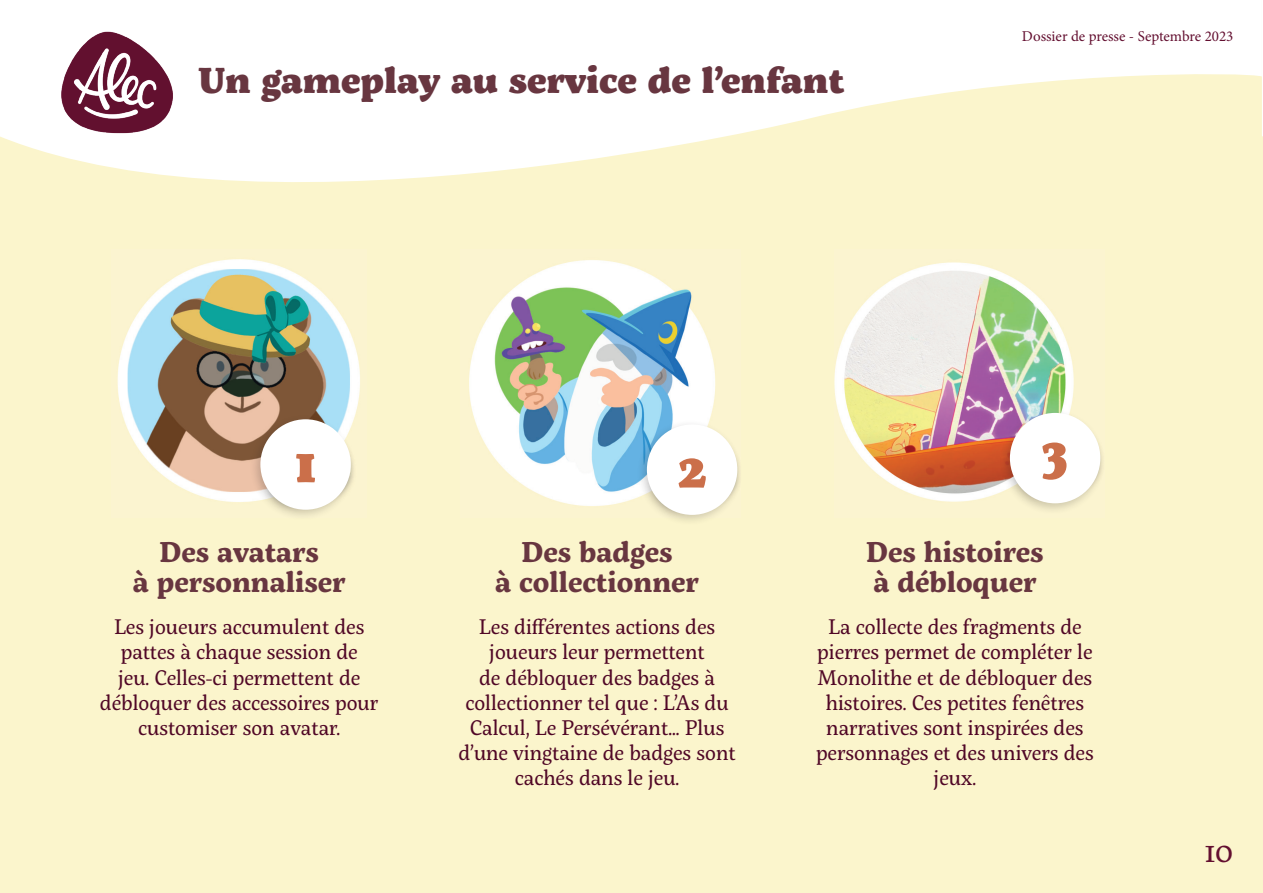
<style>
.page{position:relative;width:1263px;height:893px;background:#fbf5cc}
.page>*{position:absolute;margin:0;border:0;box-sizing:border-box;transform-origin:0 0}
.t1{font:900 52.5px "Servus Slab";color:#cb6f4a}
.t2{font:900 36px "Servus Slab";color:#683640}
.t3{font:31.5px "Servus Slab";color:#630f30}
.t4{font:700 28.5px/30px "Servus Slab";color:#683640;text-align:center}
.t5{font:21px/25.2px "Servus Slab";color:#500726;text-align:center}
.t6{font:15px "Minion Pro";color:#630f30}
</style>
<div class="page">
<svg style="left:0;top:0;width:1262px;height:182px;fill:#fff"></svg>
<svg style="left:1262px;top:0;width:1px;height:137px"></svg>
<img style="left:34px;top:0;width:166px;height:148px">
<img style="left:117px;top:259px;width:243px;height:243px">
<img style="left:469px;top:260px;width:247px;height:246px">
<img style="left:834px;top:262px;width:240px;height:240px">
<div style="left:250px;top:414px;width:106px;height:107px;background:#231f20;opacity:.2"></div>
<div style="left:260px;top:419px;width:91px;height:91px;background:#fff;border-radius:50%"></div>
<div style="left:636px;top:420px;width:107px;height:106px;background:#231f20;opacity:.2"></div>
<div style="left:647px;top:424px;width:90px;height:91px;background:#fff;border-radius:50%"></div>
<div style="left:999px;top:408px;width:107px;height:107px;background:#231f20;opacity:.2"></div>
<div style="left:1010px;top:413px;width:90px;height:90px;background:#fff;border-radius:50%"></div>
<h2 class="t2" style="left:199px;top:53px;width:647px">Un gameplay au service de l’enfant</h2>
<h1 class="t1" style="left:295px;top:424px;width:22px">1</h1>
<h1 class="t1" style="left:678px;top:429px;width:29px">2</h1>
<p class="t6" style="left:1022px;top:26px;width:213px">Dossier de presse - Septembre 2023</p>
<h1 class="t1" style="left:1042px;top:413px;width:28px">3</h1>
<h3 class="t4" style="left:133px;top:536px;width:214px">Des avatars<br>à personnaliser</h3>
<p class="t5" style="left:100px;top:614px;width:280px">Les joueurs accumulent des pattes à chaque session de<br>jeu. Celles-ci permettent de débloquer des accessoires pour customiser son avatar.</p>
<h3 class="t4" style="left:495px;top:536px;width:205px">Des badges<br>à collectionner</h3>
<p class="t5" style="left:458px;top:614px;width:279px">Les différentes actions des joueurs leur permettent<br>de débloquer des badges à collectionner tel que : L’As du<br>Calcul, Le Persévérant... Plus d’une vingtaine de badges sont cachés dans le jeu.</p>
<h3 class="t4" style="left:866px;top:536px;width:179px;text-align:left">Des histoires à débloquer</h3>
<p class="t5" style="left:816px;top:614px;width:279px">La collecte des fragments de pierres permet de compléter le<br>Monolithe et de débloquer des histoires. Ces petites fenêtres narratives sont inspirées des personnages et des univers des jeux.</p>
<h3 class="t3" style="left:1205px;top:830px;width:30px">10</h3>
</div>
